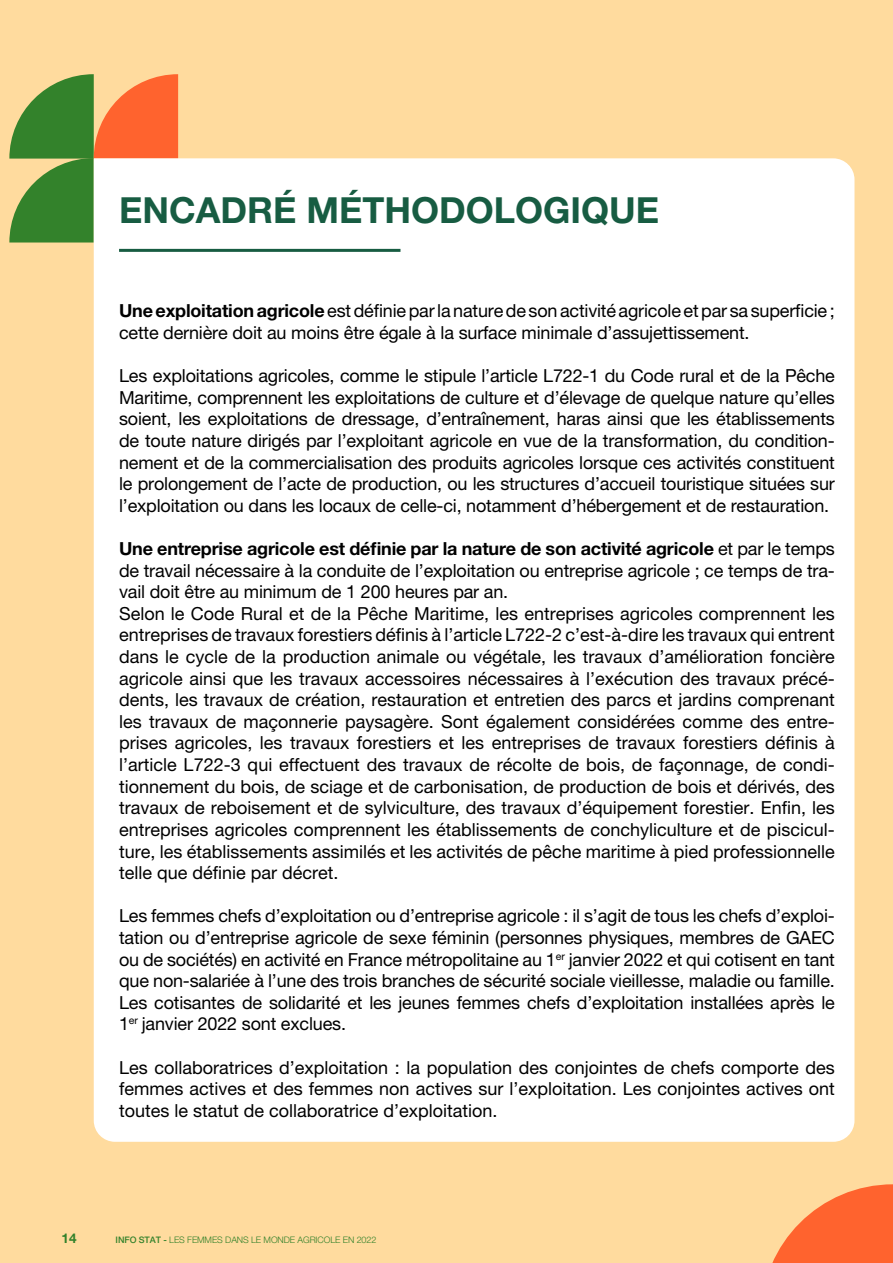
<style>
.page{position:relative;width:893px;height:1263px;background:#ffdb9e}
.page>*{position:absolute;margin:0;border:0;box-sizing:border-box;transform-origin:0 0}
.t1{font:700 36px "Helvetica Neue LT Pro";color:#175c42}
.t2{font:18px/21.6px "Helvetica Neue LT Pro";letter-spacing:-.01em;color:#000;text-align:justify}
.t3{font:700 13.5px "Helvetica Neue LT Pro";color:#33822b}
.t4{font:9px "Helvetica Neue LT 45 Lt";letter-spacing:-.01em;color:#33822b}
.s1{font-weight:700}
.s2{font-family:"Helvetica Neue LT 65 Md"}
</style>
<div class="page">
<svg style="left:772px;top:1184px;width:121px;height:79px"></svg>
<svg style="left:9px;top:74px;width:169px;height:168px"></svg>
<div style="left:94px;top:158px;width:760px;height:984px;background:#fff"></div>
<hr style="left:119px;top:249px;width:281px;height:3px;background:#175c42">
<p class="t1" style="left:119px;top:188px;width:542px">ENCADRÉ MÉTHODOLOGIQUE</p>
<p class="t2" style="left:119px;top:300px;width:717px"><span class="s1">Une exploitation agricole</span> est définie par la nature de son activité agricole et par sa superficie ; cette dernière doit au moins être égale à la surface minimale d’assujettissement.</p>
<p class="t2" style="left:119px;top:365px;width:717px">Les exploitations agricoles, comme le stipule l’article L722-1 du Code rural et de la Pêche Maritime, comprennent les exploitations de culture et d’élevage de quelque nature qu’elles soient, les exploitations de dressage, d’entraînement, haras ainsi que les établissements de toute nature dirigés par l’exploitant agricole en vue de la transformation, du condition&shy;nement et de la commercialisation des produits agricoles lorsque ces activités constituent le prolongement de l’acte de production, ou les structures d’accueil touristique situées sur l’exploitation ou dans les locaux de celle-ci, notamment d’hébergement et de restauration.</p>
<p class="t2" style="left:119px;top:538px;width:717px"><span class="s1">Une entreprise agricole est définie par la nature de son activité agricole</span> et par le temps de travail nécessaire à la conduite de l’exploitation ou entreprise agricole ; ce temps de tra&shy;vail doit être au minimum de 1 200 heures par an.</p>
<p class="t2" style="left:119px;top:602px;width:717px">Selon le Code Rural et de la Pêche Maritime, les entreprises agricoles comprennent les entreprises de travaux forestiers définis à l’article L722-2 c’est-à-dire les travaux qui entrent dans le cycle de la production animale ou végétale, les travaux d’amélioration foncière agricole ainsi que les travaux accessoires nécessaires à l’exécution des travaux précé&shy;dents, les travaux de création, restauration et entretien des parcs et jardins comprenant les travaux de maçonnerie paysagère. Sont également considérées comme des entre&shy;prises agricoles, les travaux forestiers et les entreprises de travaux forestiers définis à l’article L722-3 qui effectuent des travaux de récolte de bois, de façonnage, de condi&shy;tionnement du bois, de sciage et de carbonisation, de production de bois et dérivés, des travaux de reboisement et de sylviculture, des travaux d’équipement forestier. Enfin, les entreprises agricoles comprennent les établissements de conchyliculture et de piscicul&shy;ture, les établissements assimilés et les activités de pêche maritime à pied professionnelle telle que définie par décret.</p>
<p class="t2" style="left:119px;top:905px;width:717px">Les femmes chefs d’exploitation ou d’entreprise agricole : il s’agit de tous les chefs d’exploi&shy;tation ou d’entreprise agricole de sexe féminin (personnes physiques, membres de GAEC ou de sociétés) en activité en France métropolitaine au 1<sup>er</sup> janvier 2022 et qui cotisent en tant que non-salariée à l’une des trois branches de sécurité sociale vieillesse, maladie ou famille.</p>
<p class="t2" style="left:119px;top:991px;width:717px">Les cotisantes de solidarité et les jeunes femmes chefs d’exploitation installées après le<br>1<sup>er</sup> janvier 2022 sont exclues.</p>
<p class="t2" style="left:119px;top:1056px;width:717px">Les collaboratrices d’exploitation : la population des conjointes de chefs comporte des femmes actives et des femmes non actives sur l’exploitation. Les conjointes actives ont toutes le statut de collaboratrice d’exploitation.</p>
<p class="t3" style="left:62px;top:1230px;width:16px">14</p>
<p class="t4" style="left:116px;top:1234px;width:262px"><span class="s2">INFO STAT -</span> LES FEMMES DANS LE MONDE AGRICOLE EN 2022</p>
</div>
